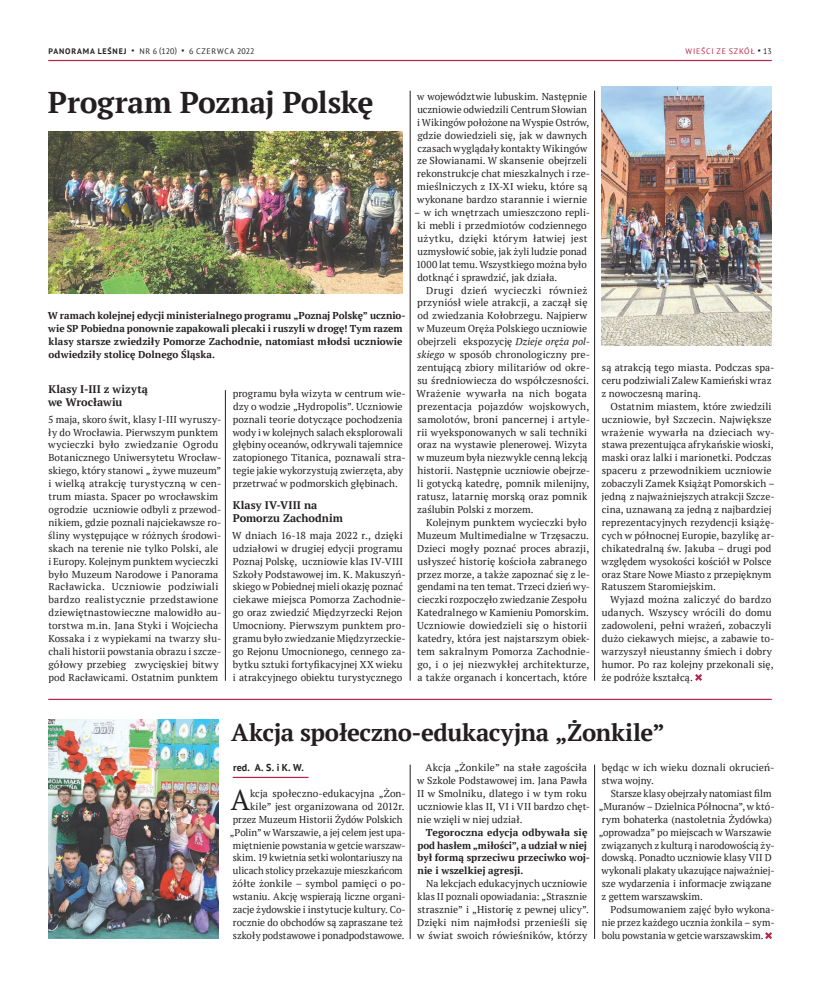
<style>
.page{position:relative;width:820px;height:993px;background:#fff}
.page>*{position:absolute;margin:0;border:0;box-sizing:border-box;transform-origin:0 0}
.t1{font:700 30px "PT Serif";letter-spacing:-.015em;color:#231f20}
.główny_inicjał_wypus{font:28.4px "PT Serif";color:#231f20}
.t2{font:700 24px "PT Serif";letter-spacing:-.015em;color:#231f20}
.śródtytuł{font:700 11px/13.2px "PT Serif";letter-spacing:.01em;color:#231f20}
.główny_akapitowy{font:10px/12.9px "PT Serif";letter-spacing:.005em;color:#231f20}
.główny_akapitowy_1_a{font:10px/12.9px "PT Serif";letter-spacing:.01em;color:#231f20}
.główny_inicjał_wypus-2{font:10px "PT Serif";color:#231f20}
.lead_10_pkt{font:700 10px/12.9px "PT Serif";letter-spacing:.005em;color:#231f20}
.główny_akapitowy-2{font:700 10px/12.9px "PT Serif";letter-spacing:.005em;color:#231f20}
.główny_inicjał_wypus-3{font:10px "PT Serif";color:#231f20;scale:.96 1}
.autor{font:700 10px "PT Sans";color:#231f20}
.t3{font:8px "PT Sans";letter-spacing:.085em;color:#231f20}
.dział___numeracja_st{font:8px "PT Sans";letter-spacing:.095em;color:#b6274b}
.s1{font-weight:700}
.s2{color:#231f20}
.s3{font-style:italic}
</style>
<div class="page">
<hr style="left:48px;top:60px;width:723px;height:1px;background:#b6274b">
<svg style="left:695px;top:674px;width:6px;height:6px"></svg>
<hr style="left:232px;top:776px;width:76px;height:1px;background:#b6274b">
<svg style="left:765px;top:932px;width:6px;height:6px"></svg>
<img style="left:48px;top:719px;width:170px;height:219px">
<hr style="left:48px;top:698px;width:723px;height:1px;background:#b6274b">
<hr style="left:594px;top:764px;width:1px;height:174px;background:#231f20">
<hr style="left:594px;top:91px;width:1px;height:589px;background:#231f20">
<hr style="left:410px;top:764px;width:1px;height:174px;background:#231f20">
<hr style="left:410px;top:91px;width:1px;height:589px;background:#231f20">
<hr style="left:225px;top:390px;width:1px;height:290px;background:#231f20">
<img style="left:601px;top:87px;width:170px;height:258px">
<img style="left:48px;top:132px;width:355px;height:161px">
<p class="t3" style="left:49px;top:46px;width:207px"><span class="s1">PANORAMA LEŚNEJ</span> • NR 6 (120) • 6 CZERWCA 2022</p>
<p class="dział___numeracja_st" style="left:685px;top:46px;width:88px">WIEŚCI ZE SZKÓŁ <span class="s2">• 13</span></p>
<p class="t1" style="left:48px;top:82px;width:327px">Program Poznaj Polskę</p>
<p class="główny_akapitowy_1_a" style="left:417px;top:90px;width:174px">w województwie lubuskim. Następnie uczniowie odwiedzili Centrum Słowian i Wikingów położone na Wyspie Ostrów, gdzie dowiedzieli się, jak w dawnych czasach wyglądały kontakty Wikingów ze Słowianami. W skansenie obejrzeli rekonstrukcje chat mieszkalnych i rze&shy;mieślniczych z IX-XI wieku, które są wykonane bardzo starannie i wiernie</p>
<p class="główny_akapitowy_1_a" style="left:414px;top:206px;width:177px">– w ich wnętrzach umieszczono repli&shy;ki mebli i przedmiotów codziennego użytku, dzięki którym łatwiej jest uzmysłowić sobie, jak żyli ludzie ponad 1000 lat temu. Wszystkiego można było dotknąć i sprawdzić, jak działa.</p>
<p class="główny_akapitowy" style="left:416px;top:283px;width:175px;text-indent:9px">Drugi dzień wycieczki również przyniósł wiele atrakcji, a zaczął się od zwiedzania Kołobrzegu. Najpierw w Muzeum Oręża Polskiego uczniowie obejrzeli ekspozycję <span class="s3">Dzieje oręża pol&shy;skiego</span> w sposób chronologiczny pre&shy;zentującą zbiory militariów od okre&shy;su średniowiecza do współczesności.<br>Wrażenie wywarła na nich bogata prezentacja pojazdów wojskowych, samolotów, broni pancernej i artyle&shy;rii wyeksponowanych w sali techniki oraz na wystawie plenerowej. Wizyta w muzeum była niezwykle cenną lekcją historii. Następnie uczniowie obejrze&shy;li gotycką katedrę, pomnik milenijny, ratusz, latarnię morską oraz pomnik zaślubin Polski z morzem.</p>
<p class="główny_akapitowy" style="left:417px;top:515px;width:174px;text-align:center">Kolejnym punktem wycieczki było Muzeum Multimedialne w Trzęsaczu.<br>Dzieci mogły poznać proces abrazji, usłyszeć historię kościoła zabranego przez morze, a także zapoznać się z le&shy;gendami na ten temat. Trzeci dzień wy&shy;cieczki rozpoczęło zwiedzanie Zespołu Katedralnego w Kamieniu Pomorskim.<br>Uczniowie dowiedzieli się o historii katedry, która jest najstarszym obiek&shy;tem sakralnym Pomorza Zachodnie&shy;go, i o jej niezwykłej architekturze, a także organach i koncertach, które</p>
<p class="lead_10_pkt" style="left:48px;top:309px;width:359px">W ramach kolejnej edycji ministerialnego programu „Poznaj Polskę” ucznio&shy;wie SP Pobiedna ponownie zapakowali plecaki i ruszyli w drogę! Tym razem klasy starsze zwiedziły Pomorze Zachodnie, natomiast młodsi uczniowie odwiedziły stolicę Dolnego Śląska.</p>
<p class="śródtytuł" style="left:48px;top:382px;width:101px">Klasy I-III z wizytą we Wrocławiu</p>
<p class="główny_akapitowy_1_a" style="left:48px;top:412px;width:175px">5 maja, skoro świt, klasy I-III wyruszy&shy;ły do Wrocławia. Pierwszym punktem wycieczki było zwiedzanie Ogrodu Botanicznego Uniwersytetu Wrocław&shy;skiego, który stanowi „ żywe muzeum” i wielką atrakcję turystyczną w cen&shy;trum miasta. Spacer po wrocławskim ogrodzie uczniowie odbyli z przewod&shy;nikiem, gdzie poznali najciekawsze ro&shy;śliny występujące w różnych środowi&shy;skach na terenie nie tylko Polski, ale i Europy. Kolejnym punktem wycieczki było Muzeum Narodowe i Panorama Racławicka. Uczniowie podziwiali bardzo realistycznie przedstawione dziewiętnastowieczne malowidło au&shy;torstwa m.in. Jana Styki i Wojciecha Kossaka i z wypiekami na twarzy słu&shy;chali historii powstania obrazu i szcze&shy;gółowy przebieg zwycięskiej bitwy pod Racławicami. Ostatnim punktem</p>
<p class="główny_akapitowy" style="left:601px;top:361px;width:174px">są atrakcją tego miasta. Podczas spa&shy;ceru podziwiali Zalew Kamieński wraz z nowoczesną mariną.</p>
<p class="główny_akapitowy" style="left:601px;top:399px;width:174px;text-indent:9px">Ostatnim miastem, które zwiedzili uczniowie, był Szczecin. Największe wrażenie wywarła na dzieciach wy&shy;stawa prezentująca afrykańskie wioski, maski oraz lalki i marionetki. Podczas spaceru z przewodnikiem uczniowie zobaczyli Zamek Książąt Pomorskich – jedną z najważniejszych atrakcji Szcze&shy;cina, uznawaną za jedną z najbardziej reprezentacyjnych rezydencji książę&shy;cych w północnej Europie, bazylikę ar&shy;chikatedralną św. Jakuba – drugi pod względem wysokości kościół w Polsce oraz Stare Nowe Miasto z przepięknym Ratuszem Staromiejskim.</p>
<p class="główny_akapitowy" style="left:601px;top:593px;width:174px;text-indent:9px">Wyjazd można zaliczyć do bardzo udanych. Wszyscy wrócili do domu zadowoleni, pełni wrażeń, zobaczyli dużo ciekawych miejsc, a zabawie to&shy;warzyszył nieustanny śmiech i dobry humor. Po raz kolejny przekonali się, że podróże kształcą.</p>
<p class="t2" style="left:231px;top:716px;width:435px">Akcja społeczno-edukacyjna „Żonkile”</p>
<p class="autor" style="left:233px;top:760px;width:72px">red. A. S. i K. W.</p>
<p class="główny_inicjał_wypus" style="left:231px;top:781px;width:21px">A</p>
<p class="główny_inicjał_wypus-2" style="left:250px;top:786px;width:157px">kcja społeczno-edukacyjna „Żon-</p>
<p class="główny_akapitowy_1_a" style="left:232px;top:386px;width:174px">programu była wizyta w centrum wie&shy;dzy o wodzie „Hydropolis”. Uczniowie poznali teorie dotyczące pochodzenia wody i w kolejnych salach eksplorowali głębiny oceanów, odkrywali tajemnice zatopionego Titanica, poznawali stra&shy;tegie jakie wykorzystują zwierzęta, aby przetrwać w podmorskich głębinach.</p>
<p class="śródtytuł" style="left:233px;top:498px;width:112px">Klasy IV-VIII na<br>Pomorzu Zachodnim</p>
<p class="główny_akapitowy_1_a" style="left:232px;top:528px;width:175px">W dniach 16-18 maja 2022 r., dzięki udziałowi w drugiej edycji programu Poznaj Polskę, uczniowie klas IV-VIII Szkoły Podstawowej im. K. Makuszyń&shy;skiego w Pobiednej mieli okazję poznać ciekawe miejsca Pomorza Zachodnie&shy;go oraz zwiedzić Międzyrzecki Rejon Umocniony. Pierwszym punktem pro&shy;gramu było zwiedzanie Międzyrzeckie&shy;go Rejonu Umocnionego, cennego za&shy;bytku sztuki fortyfikacyjnej XX wieku i atrakcyjnego obiektu turystycznego</p>
<p class="główny_akapitowy" style="left:417px;top:760px;width:174px;text-indent:8px">Akcja „Żonkile” na stałe zagościła w Szkole Podstawowej im. Jana Pawła II w Smolniku, dlatego i w tym roku uczniowie klas II, VI i VII bardzo chęt&shy;nie wzięli w niej udział.</p>
<p class="główny_akapitowy-2" style="left:417px;top:825px;width:174px;text-indent:8px">Tegoroczna edycja odbywała się pod hasłem „miłości”, a udział w niej był formą sprzeciwu przeciwko woj&shy;nie i wszelkiej agresji.</p>
<p class="główny_akapitowy" style="left:417px;top:876px;width:173px;text-indent:9px">Na lekcjach edukacyjnych uczniowie klas II poznali opowiadania: „Strasznie strasznie” i „Historię z pewnej ulicy”.<br>Dzięki nim najmłodsi przenieśli się w świat swoich rówieśników, którzy</p>
<p class="główny_akapitowy" style="left:601px;top:760px;width:174px">będąc w ich wieku doznali okrucień&shy;stwa wojny.</p>
<p class="główny_akapitowy" style="left:610px;top:786px;width:162px">Starsze klasy obejrzały natomiast film</p>
<p class="główny_akapitowy" style="left:598px;top:799px;width:177px">„Muranów – Dzielnica Północna”, w któ-</p>
<p class="główny_akapitowy" style="left:601px;top:812px;width:171px">rym bohaterka (nastoletnia Żydówka)</p>
<p class="główny_akapitowy" style="left:598px;top:825px;width:174px">„oprowadza” po miejscach w Warszawie</p>
<p class="główny_akapitowy" style="left:601px;top:838px;width:174px">związanych z kulturą i narodowością ży-</p>
<p class="główny_akapitowy" style="left:601px;top:851px;width:171px">dowską. Ponadto uczniowie klasy VII D</p>
<p class="główny_akapitowy" style="left:601px;top:864px;width:174px">wykonali plakaty ukazujące najważniej-</p>
<p class="główny_akapitowy" style="left:601px;top:876px;width:171px">sze wydarzenia i informacje związane</p>
<p class="główny_akapitowy" style="left:601px;top:889px;width:103px">z gettem warszawskim.</p>
<p class="główny_akapitowy" style="left:601px;top:902px;width:174px;text-align:justify;text-indent:9px">Podsumowaniem zajęć było wykona&shy;nie przez każdego ucznia żonkila – sym&shy;bolu powstania w getcie warszawskim.</p>
<p class="główny_inicjał_wypus-2" style="left:250px;top:799px;width:156px">kile” jest organizowana od 2012r.</p>
<p class="główny_inicjał_wypus-2" style="left:233px;top:812px;width:171px">przez Muzeum Historii Żydów Polskich</p>
<p class="główny_inicjał_wypus-2" style="left:230px;top:825px;width:177px">„Polin” w Warszawie, a jej celem jest upa-</p>
<p class="główny_inicjał_wypus-2" style="left:233px;top:838px;width:174px">miętnienie powstania w getcie warszaw-</p>
<p class="główny_inicjał_wypus-3" style="left:233px;top:851px;width:178px">skim. 19 kwietnia setki wolontariuszy na</p>
<p class="główny_inicjał_wypus-2" style="left:233px;top:864px;width:171px">ulicach stolicy przekazuje mieszkańcom</p>
<p class="główny_inicjał_wypus-2" style="left:232px;top:877px;width:174px">żółte żonkile – symbol pamięci o po-</p>
<p class="główny_inicjał_wypus-2" style="left:232px;top:889px;width:174px">wstaniu. Akcję wspierają liczne organi-</p>
<p class="główny_inicjał_wypus-2" style="left:233px;top:902px;width:174px">zacje żydowskie i instytucje kultury. Co-</p>
<p class="główny_inicjał_wypus-2" style="left:233px;top:915px;width:171px">rocznie do obchodów są zapraszane też</p>
<p class="główny_inicjał_wypus-2" style="left:233px;top:928px;width:173px">szkoły podstawowe i ponadpodstawowe.</p>
</div>
